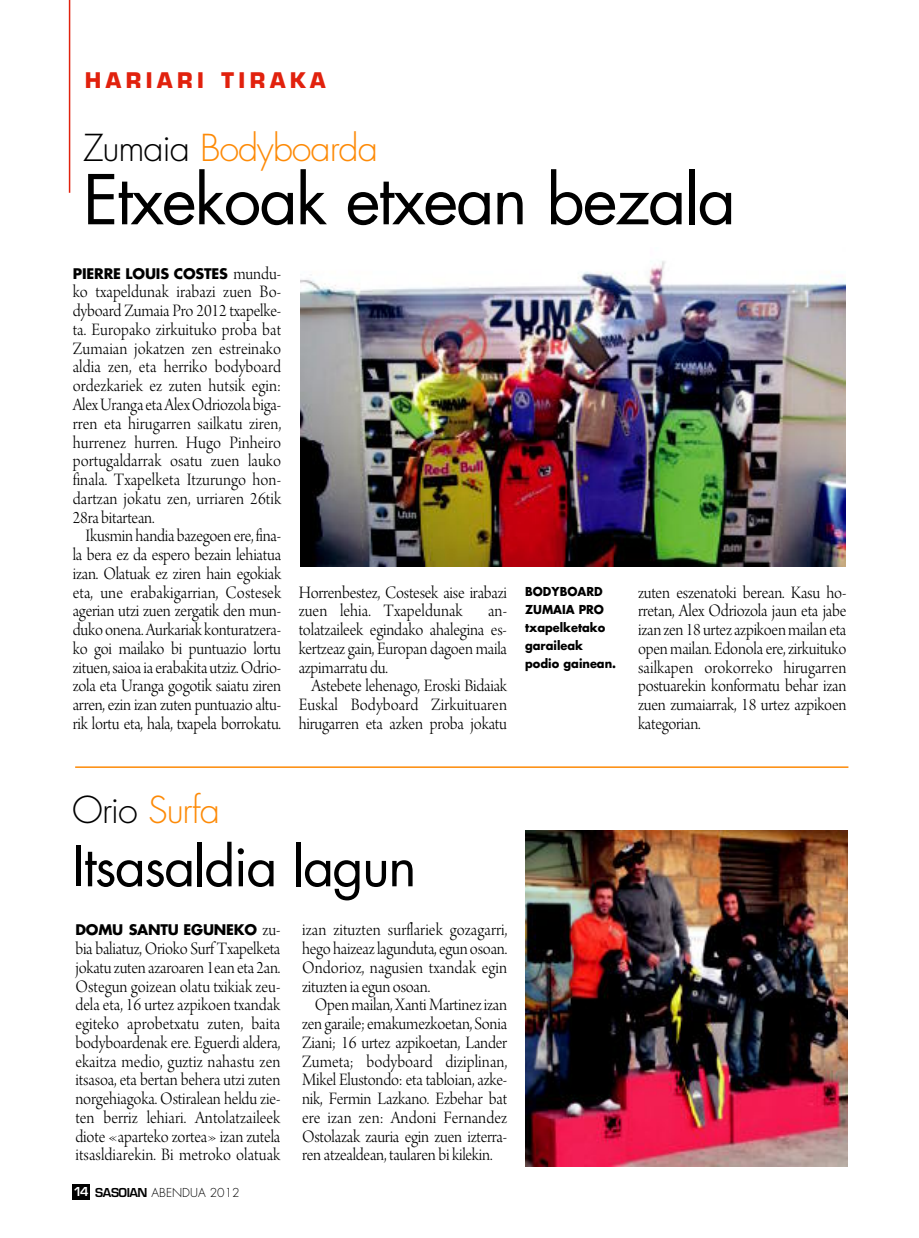
<style>
.page{position:relative;width:919px;height:1238px;background:#fff}
.page>*{position:absolute;margin:0;border:0;box-sizing:border-box;transform-origin:0 0}
.t1{font:66.75px "Futura";letter-spacing:-.03em;color:#000}
.t2{font:54px "Futura";letter-spacing:-.03em;color:#000}
.t3{font:300 36.15px "Futura";letter-spacing:-.03em;color:#fd8a07}
.t4{font:700 21px "Eurostile";letter-spacing:.215em;color:#e1210d}
.t5{font:18.45px/18.8px "Arno Pro Light Display";letter-spacing:-.015em;color:#000;text-align:justify;scale:.95 1}
.t6{font:700 14.25px "Futura";letter-spacing:-.01em;color:#000}
.t7{font:700 12px/18px "Futura";color:#000;scale:.95 1}
.t8{font:300 12px "Futura";color:#000}
.s1{color:#000}
.s2{font-family:"Arno Pro Light Display";font-weight:400;font-size:18.45px}
.s3{font-family:"Eurostile";font-weight:600;color:#fff}
.s4{font-family:"Eurostile";font-weight:600}
</style>
<div class="page">
<div style="left:72px;top:1184px;width:17px;height:15px;background:#000"></div>
<hr style="left:69px;top:0;width:1px;height:193px;background:#e1210d">
<img style="left:300px;top:261px;width:544px;height:305px">
<img style="left:525px;top:830px;width:322px;height:335px">
<hr style="left:75px;top:766px;width:773px;height:1px;background:#fd8a07">
<p class="t4" style="left:85px;top:72px;width:242px">HARIARI TIRAKA</p>
<h3 class="t3" style="left:83px;top:131px;width:296px"><span class="s1">Zumaia</span> Bodyboarda</h3>
<h1 class="t1" style="left:83px;top:169px;width:654px">Etxekoak etxean bezala</h1>
<p class="t6" style="left:73px;top:267px;width:210px">PIERRE LOUIS COSTES <span class="s2">mundu-</span></p>
<p class="t5" style="left:73px;top:284px;width:221px">ko txapeldunak irabazi zuen Bo&shy;dyboard Zumaia Pro 2012 txapelke&shy;ta. Europako zirkuituko proba bat Zumaian jokatzen zen estreinako aldia zen, eta herriko bodyboard ordezkariek ez zuten hutsik egin:<br>AlexUrangaetaAlexOdriozola biga&shy;rren eta hirugarren sailkatu ziren, hurrenez hurren. Hugo Pinheiro portugaldarrak osatu zuen lauko finala. Txapelketa Itzurungo hon&shy;dartzan jokatu zen, urriaren 26tik 28ra bitartean.</p>
<p class="t5" style="left:73px;top:528px;width:221px;text-indent:13px">Ikusmin handia bazegoen ere, fina&shy;la bera ez da espero bezain lehiatua izan. Olatuak ez ziren hain egokiak eta, une erabakigarrian, Costesek agerian utzi zuen zergatik den mun&shy;duko onena.Aurkariak konturatzera&shy;ko goi mailako bi puntuazio lortu zituen,saioaiaerabakita utziz.Odrio&shy;zola eta Uranga gogotik saiatu ziren arren, ezin izan zuten puntuazio altu&shy;rik lortu eta, hala, txapela borrokatu.</p>
<p class="t5" style="left:298px;top:584px;width:221px">Horrenbestez, Costesek aise irabazi zuen lehia. Txapeldunak</p>
<p class="t5" style="left:298px;top:603px;width:221px;text-indent:189px">an&shy;tolatzaileek egindako ahalegina es&shy;kertzeaz gain, Europan dagoen maila azpimarratu du.</p>
<p class="t5" style="left:298px;top:678px;width:221px;text-indent:13px">Astebete lehenago, Eroski Bidaiak Euskal Bodyboard Zirkuituaren hirugarren eta azken proba jokatu</p>
<p class="t7" style="left:525px;top:583px;width:97px">BODYBOARD<br>ZUMAIA PRO txapelketako garaileak podio gainean.</p>
<p class="t5" style="left:638px;top:584px;width:221px">zuten eszenatoki berean. Kasu ho&shy;rretan, Alex Odriozola jaun eta jabe izan zen 18 urtezazpikoenmailan eta openmailan. Edonolaere,zirkuituko sailkapen orokorreko hirugarren postuarekin konformatu behar izan zuen zumaiarrak, 18 urtez azpikoen kategorian.</p>
<h3 class="t3" style="left:72px;top:793px;width:149px"><span class="s1">Orio</span> Surfa</h3>
<h2 class="t2" style="left:72px;top:841px;width:346px">Itsasaldia lagun</h2>
<p class="t6" style="left:75px;top:923px;width:206px">DOMU SANTU EGUNEKO <span class="s2">zu-</span></p>
<p class="t5" style="left:75px;top:940px;width:217px">bia baliatuz, Orioko Surf Txapelketa jokatu zuten azaroaren 1ean eta 2an.<br>Ostegun goizean olatu txikiak zeu&shy;dela eta, 16 urtez azpikoen txandak egiteko aprobetxatu zuten, baita bodyboardenak ere. Eguerdi aldera, ekaitza medio, guztiz nahastu zen itsasoa, eta bertan behera utzi zuten norgehiagoka. Ostiralean heldu zie&shy;ten berriz lehiari. Antolatzaileek diote «aparteko zortea» izan zutela itsasldiarekin. Bi metroko olatuak</p>
<p class="t5" style="left:302px;top:922px;width:217px">izan zituzten surflariek gozagarri, hego haizeazlagunduta,egun osoan.<br>Ondorioz, nagusien txandak egin zituzten iaegun osoan.</p>
<p class="t5" style="left:302px;top:997px;width:217px;text-indent:13px">Openmailan,XantiMartinezizan zen garaile;emakumezkoetan, Sonia Ziani; 16 urtez azpikoetan, Lander Zumeta; bodyboard diziplinan, Mikel Elustondo: eta tabloian, azke&shy;nik, Fermin Lazkano. Ezbehar bat ere izan zen: Andoni Fernandez Ostolazak zauria egin zuen izterra&shy;ren atzealdean, taularen bi kilekin.</p>
<p class="t8" style="left:73px;top:1186px;width:168px"><span class="s3">14</span> <span class="s4">SASOIAN</span> ABENDUA 2012</p>
</div>
